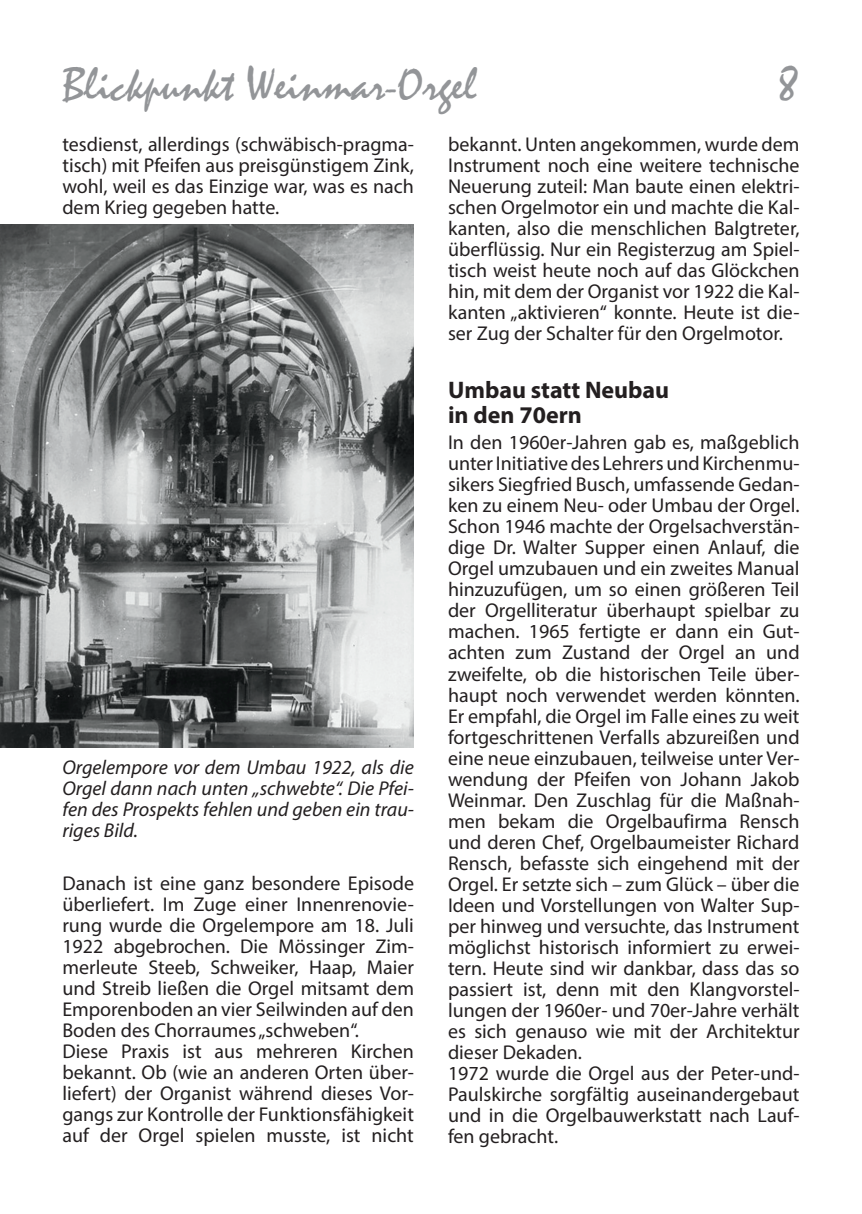
<style>
.page{position:relative;width:862px;height:1214px;background:#fff}
.page>*{position:absolute;margin:0;border:0;box-sizing:border-box;transform-origin:0 0}
.t1{font:48px "Mistral";color:#939598}
.t2{font:700 24px/25px "Myriad Pro";color:#231f20}
.t3{font:20px/21px "Myriad Pro";color:#231f20;text-align:justify}
.t4{font:italic 20px/21px "Myriad Pro";color:#231f20;text-align:justify}
</style>
<div class="page">
<img style="left:0;top:224px;width:414px;height:523px">
<h1 class="t1" style="left:62px;top:55px;width:416px">Blickpunkt Weinmar-Orgel</h1>
<h1 class="t1" style="left:777px;top:55px;width:23px">8</h1>
<p class="t3" style="left:62px;top:134px;width:353px">tesdienst, allerdings (schwäbisch-pragma&shy;tisch) mit Pfeifen aus preisgünstigem Zink, wohl, weil es das Einzige war, was es nach dem Krieg gegeben hatte.</p>
<p class="t3" style="left:448px;top:134px;width:353px">bekannt. Unten angekommen, wurde dem Instrument noch eine weitere technische Neuerung zuteil: Man baute einen elektri&shy;schen Orgelmotor ein und machte die Kal&shy;kanten, also die menschlichen Balgtreter, überflüssig. Nur ein Registerzug am Spiel&shy;tisch weist heute noch auf das Glöckchen hin, mit dem der Organist vor 1922 die Kal&shy;kanten „aktivieren“ konnte. Heute ist die&shy;ser Zug der Schalter für den Orgelmotor.</p>
<p class="t2" style="left:448px;top:376px;width:223px">Umbau statt Neubau in den 70ern</p>
<p class="t3" style="left:448px;top:432px;width:353px;text-align:left">In den 1960er-Jahren gab es, maßgeblich unter Initiative des Lehrers und Kirchenmu&shy;sikers Siegfried Busch, umfassende Gedan&shy;ken zu einem Neu- oder Umbau der Orgel.<br>Schon 1946 machte der Orgelsachverstän&shy;dige Dr. Walter Supper einen Anlauf, die Orgel umzubauen und ein zweites Manual hinzuzufügen, um so einen größeren Teil der Orgelliteratur überhaupt spielbar zu machen. 1965 fertigte er dann ein Gut&shy;achten zum Zustand der Orgel an und zweifelte, ob die historischen Teile über&shy;haupt noch verwendet werden könnten.<br>Er empfahl, die Orgel im Falle eines zu weit fortgeschrittenen Verfalls abzureißen und eine neue einzubauen, teilweise unter Ver&shy;wendung der Pfeifen von Johann Jakob Weinmar. Den Zuschlag für die Maßnah&shy;men bekam die Orgelbaufirma Rensch und deren Chef, Orgelbaumeister Richard Rensch, befasste sich eingehend mit der Orgel. Er setzte sich – zum Glück – über die Ideen und Vorstellungen von Walter Sup&shy;per hinweg und versuchte, das Instrument möglichst historisch informiert zu erwei&shy;tern. Heute sind wir dankbar, dass das so passiert ist, denn mit den Klangvorstel&shy;lungen der 1960er- und 70er-Jahre verhält es sich genauso wie mit der Architektur dieser Dekaden.<br>1972 wurde die Orgel aus der Peter-und-Paulskirche sorgfältig auseinandergebaut und in die Orgelbauwerkstatt nach Lauf&shy;fen gebracht.</p>
<p class="t4" style="left:62px;top:756px;width:353px">Orgelempore vor dem Umbau 1922, als die Orgel dann nach unten „schwebte“. Die Pfei&shy;fen des Prospekts fehlen und geben ein trau&shy;riges Bild.</p>
<p class="t3" style="left:62px;top:872px;width:353px;text-align:left">Danach ist eine ganz besondere Episode überliefert. Im Zuge einer Innenrenovie&shy;rung wurde die Orgelempore am 18. Juli 1922 abgebrochen. Die Mössinger Zim&shy;merleute Steeb, Schweiker, Haap, Maier und Streib ließen die Orgel mitsamt dem Emporenboden an vier Seilwinden auf den Boden des Chorraumes „schweben“.<br>Diese Praxis ist aus mehreren Kirchen bekannt. Ob (wie an anderen Orten über&shy;liefert) der Organist während dieses Vor&shy;gangs zur Kontrolle der Funktionsfähigkeit auf der Orgel spielen musste, ist nicht</p>
</div>
